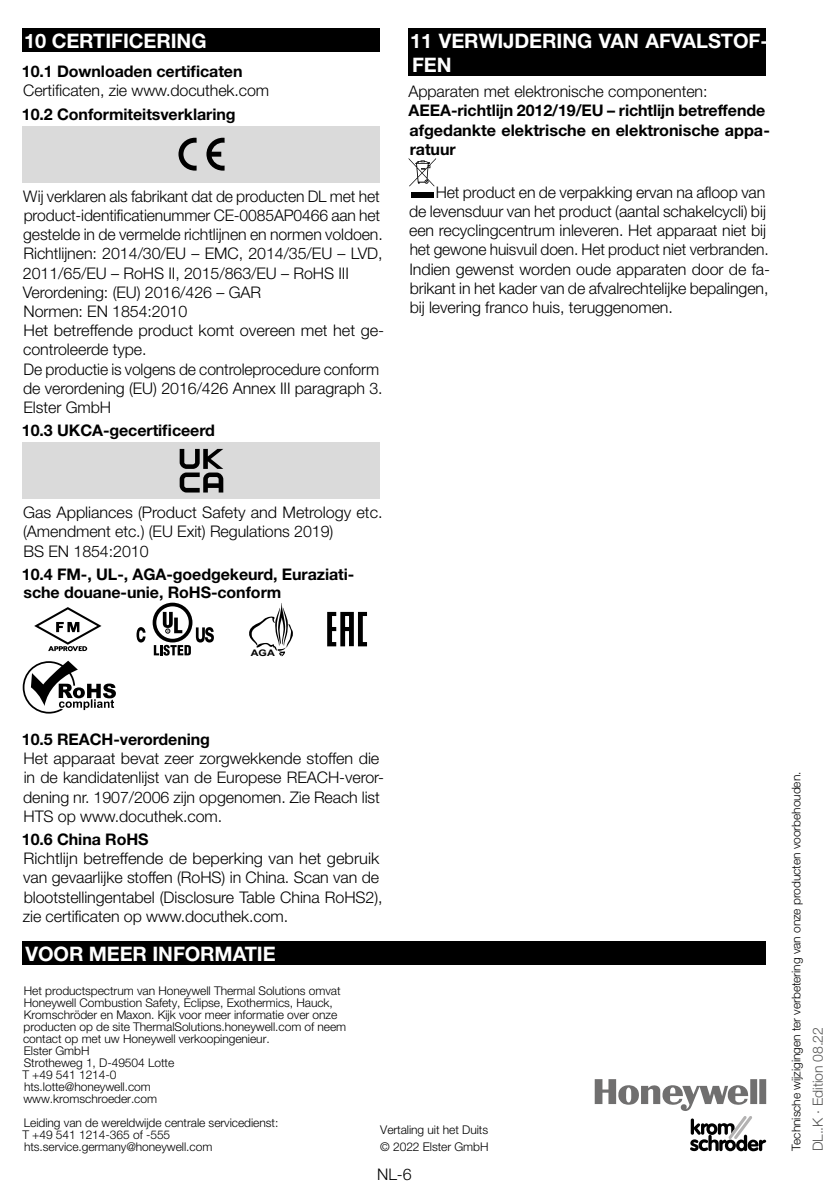
<style>
.page{position:relative;width:840px;height:1191px;background:#fff}
.page>*{position:absolute;margin:0;border:0;box-sizing:border-box;transform-origin:0 0}
.t1{font:700 20px "Helvetica Neue LT Pro";letter-spacing:-.005em;color:#fff}
.t2{font:300 16px/19.2px "Helvetica Neue LT Pro";letter-spacing:-.005em;color:#000}
.t3{font:700 16px/19.2px "Helvetica Neue LT Pro";letter-spacing:-.005em;color:#000}
.t4{font:300 14px "Helvetica Neue LT Pro";letter-spacing:-.005em;color:#575756}
.t5{font:300 12px/12px "Helvetica Neue LT Pro";letter-spacing:-.005em;color:#000}
.t6{font:700 9px "Arial";color:#000;scale:1.2 1}
</style>
<div class="page">
<div style="left:23px;top:28px;width:357px;height:24px;background:#000"></div>
<div style="left:23px;top:126px;width:357px;height:56px;background:#dadada"></div>
<svg style="left:178px;top:138px;width:18px;height:33px"></svg>
<svg style="left:206px;top:138px;width:18px;height:33px"></svg>
<div style="left:23px;top:442px;width:357px;height:57px;background:#dadada"></div>
<svg style="left:179px;top:449px;width:44px;height:43px"></svg>
<svg style="left:34px;top:607px;width:67px;height:44px"></svg>
<svg style="left:152px;top:602px;width:40px;height:40px"></svg>
<svg style="left:156px;top:606px;width:33px;height:33px"></svg>
<svg style="left:136px;top:627px;width:9px;height:15px"></svg>
<svg style="left:154px;top:612px;width:60px;height:43px"></svg>
<svg style="left:249px;top:603px;width:44px;height:53px"></svg>
<svg style="left:327px;top:612px;width:40px;height:34px"></svg>
<svg style="left:23px;top:660px;width:93px;height:53px"></svg>
<div style="left:408px;top:28px;width:357px;height:48px;background:#000"></div>
<div style="left:410px;top:192px;width:23px;height:6px;background:#000"></div>
<svg style="left:408px;top:158px;width:28px;height:28px"></svg>
<svg style="left:594px;top:1079px;width:171px;height:72px"></svg>
<div style="left:23px;top:941px;width:742px;height:24px;background:#000"></div>
<p class="t1" style="left:24px;top:28px;width:167px">10 CERTIFICERING</p>
<p class="t3" style="left:22px;top:62px;width:222px">10.1 Downloaden certificaten</p>
<p class="t2" style="left:23px;top:81px;width:247px">Certificaten, zie www.docuthek.com</p>
<p class="t3" style="left:22px;top:104px;width:215px">10.2 Conformiteitsverklaring</p>
<p class="t2" style="left:23px;top:186px;width:362px">Wij verklaren als fabrikant dat de producten DL met het product-identificatienummer CE-0085AP0466 aan het gestelde in de vermelde richtlijnen en normen voldoen.<br>Richtlijnen: 2014/30/EU – EMC, 2014/35/EU – LVD, 2011/65/EU – RoHS II, 2015/863/EU – RoHS III Verordening: (EU) 2016/426 – GAR<br>Normen: EN 1854:2010<br>Het betreffende product komt overeen met het ge&shy;controleerde type.<br>De productie is volgens de controleprocedure conform de verordening (EU) 2016/426 Annex III paragraph 3.<br>Elster GmbH</p>
<p class="t3" style="left:22px;top:420px;width:194px">10.3 UKCA-gecertificeerd</p>
<p class="t1" style="left:410px;top:28px;width:203px">11 VERWIJDERING VAN</p>
<p class="t1" style="left:645px;top:28px;width:125px">AFVALSTOF-</p>
<p class="t1" style="left:412px;top:52px;width:26px">FEN</p>
<p class="t2" style="left:408px;top:82px;width:300px">Apparaten met elektronische componenten:</p>
<p class="t3" style="left:408px;top:101px;width:12px">AEEA</p>
<p class="t3" style="left:409px;top:101px;width:362px;text-indent:42px">-richtlijn 2012/19/EU – richtlijn betreffende afgedankte elektrische en elektronische appa&shy;ratuur</p>
<p class="t2" style="left:409px;top:182px;width:362px;text-indent:27px">Het product en de verpakking ervan na afloop van de levensduur van het product (aantal schakelcycli) bij een recyclingcentrum inleveren. Het apparaat niet bij het gewone huisvuil doen. Het product niet verbranden.<br>Indien gewenst worden oude apparaten door de fa&shy;brikant in het kader van de afvalrechtelijke bepalingen, bij levering franco huis, teruggenomen.</p>
<p class="t2" style="left:23px;top:502px;width:361px">Gas Appliances (Product Safety and Metrology etc. (Amendment etc.) (EU Exit) Regulations 2019)<br>BS EN 1854:2010</p>
<p class="t3" style="left:22px;top:564px;width:123px">10.4 FM-, UL-, AGA</p>
<p class="t3" style="left:24px;top:565px;width:332px;line-height:17.6px;text-indent:143px">-goedgekeurd, Euraziati&shy;sche douane-unie, RoHS-conform</p>
<p class="t6" style="left:251px;top:646px;width:21px">AGA</p>
<p class="t3" style="left:22px;top:729px;width:189px">10.5 REACH-verordening</p>
<p class="t2" style="left:23px;top:748px;width:362px">Het apparaat bevat zeer zorgwekkende stoffen die in de kandidatenlijst van de Europese REACH-veror&shy;dening nr. 1907/2006 zijn opgenomen. Zie Reach list HTS op www.docuthek.com.</p>
<p class="t3" style="left:22px;top:829px;width:116px">10.6 China RoHS</p>
<p class="t2" style="left:23px;top:848px;width:361px">Richtlijn betreffende de beperking van het gebruik van gevaarlijke stoffen (RoHS) in China. Scan van de blootstellingentabel (Disclosure Table China RoHS2), zie certificaten op www.docuthek.com.</p>
<p class="t1" style="left:26px;top:941px;width:16px">VOO</p>
<p class="t1" style="left:69px;top:941px;width:206px">R MEER INFORMATIE</p>
<p class="t5" style="left:22px;top:984px;width:325px">Het productspectrum van Honeywell Thermal Solutions omvat Honeywell Combustion Safety, Eclipse, Exothermics, Hauck, Kromschröder en Maxon. Kijk voor meer informatie over onze producten op de site ThermalSolutions.honeywell.com of neem contact op met uw Honeywell verkoopingenieur.<br>Elster GmbH<br>Strotheweg 1, D-49504 Lotte<br>T +49 541 1214-0<br>hts.lotte@honeywell.com<br>www.kromschroeder.com</p>
<p class="t5" style="left:22px;top:1116px;width:257px">Leiding van de wereldwijde centrale servicedienst:<br>T +49 541 1214-365 of -555 hts.service.germany@honeywell.com</p>
<p class="t5" style="left:380px;top:1123px;width:109px">Vertaling uit het Duits</p>
<p class="t5" style="left:380px;top:1140px;width:110px">© 2022 Elster GmbH</p>
<p class="t2" style="left:377px;top:1164px;width:36px">NL-6</p>
<p class="t5" style="left:789px;top:1151px;width:381px;rotate:-90deg">Technische wijzigingen ter verbetering van onze producten voorbehouden.</p>
<p class="t4" style="left:809px;top:1151px;width:126px;rotate:-90deg">DL..K · Edition 08.22</p>
</div>
